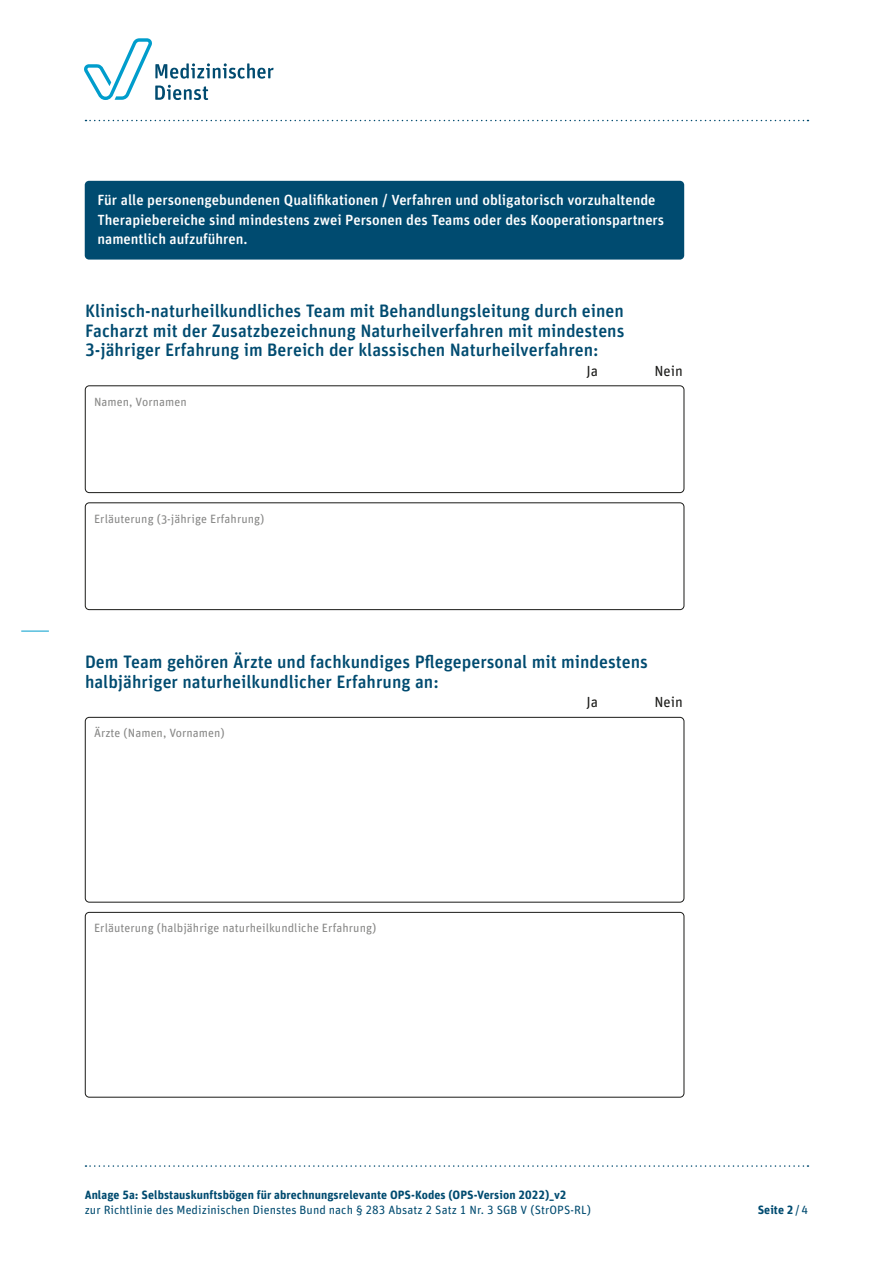
<style>
.page{position:relative;width:893px;height:1263px;background:#fff}
.page>*{position:absolute;margin:0;border:0;box-sizing:border-box;transform-origin:0 0}
.H3_Zwischenheadline{font:500 18px/19.5px "Unit Rounded Pro";color:#004b70;text-align:justify}
.Unterzeilen{font:500 14.7px/19.5px "Unit Rounded Pro";color:#fff}
.Strukturprüfungen_ja{font:14.7px "Unit Rounded Pro";color:#1a1a18}
.Bescheibung_Textfeld{font:12px "Unit Rounded Pro";letter-spacing:.005em;color:#878786}
.Paginierung{font:700 12px "Unit Rounded Pro";letter-spacing:.005em;color:#004b70}
.t1{font:12px "Unit Rounded Pro";letter-spacing:.005em;color:#004b70}
.s1{font-weight:400}
</style>
<div class="page">
<svg style="left:85px;top:1165px;width:723px;height:2px"></svg>
<svg style="left:85px;top:120px;width:723px;height:1px"></svg>
<svg style="left:21px;top:631px;width:28px;height:1px"></svg>
<svg style="left:84px;top:38px;width:190px;height:62px"></svg>
<div style="left:85px;top:386px;width:599px;height:107px;border:1px solid #1a1a18;border-radius:4px"></div>
<div style="left:85px;top:503px;width:599px;height:107px;border:1px solid #1a1a18;border-radius:4px"></div>
<div style="left:85px;top:717px;width:599px;height:185px;border:1px solid #1a1a18;border-radius:4px"></div>
<div style="left:85px;top:912px;width:599px;height:185px;border:1px solid #1a1a18;border-radius:4px"></div>
<div style="left:85px;top:181px;width:599px;height:79px;background:#004b70;border-radius:4px"></div>
<p class="Unterzeilen" style="left:97px;top:190px;width:568px">Für alle personengebundenen Qualifikationen / Verfahren und obligatorisch vorzuhaltende<br>Therapiebereiche sind mindestens zwei Personen des Teams oder des Kooperationspartners namentlich aufzuführen.</p>
<h3 class="H3_Zwischenheadline" style="left:85px;top:300px;width:541px">Klinisch-naturheilkundliches Team mit Behandlungsleitung durch einen Facharzt mit der Zusatzbezeichnung Naturheilverfahren mit mindestens 3-jähriger Erfahrung im Bereich der klassischen Naturheilverfahren:</h3>
<p class="Strukturprüfungen_ja" style="left:586px;top:361px;width:13px">Ja</p>
<p class="Strukturprüfungen_ja" style="left:654px;top:361px;width:30px">Nein</p>
<p class="Bescheibung_Textfeld" style="left:94px;top:393px;width:94px">Namen, Vornamen</p>
<p class="Bescheibung_Textfeld" style="left:94px;top:510px;width:172px">Erläuterung (3-jährige Erfahrung)</p>
<h3 class="H3_Zwischenheadline" style="left:85px;top:651px;width:564px">Dem Team gehören Ärzte und fachkundiges Pflegepersonal mit mindestens halbjähriger naturheilkundlicher Erfahrung an:</h3>
<p class="Strukturprüfungen_ja" style="left:586px;top:692px;width:13px">Ja</p>
<p class="Strukturprüfungen_ja" style="left:654px;top:692px;width:30px">Nein</p>
<p class="Bescheibung_Textfeld" style="left:94px;top:725px;width:132px">Ärzte (Namen, Vornamen)</p>
<p class="Bescheibung_Textfeld" style="left:94px;top:920px;width:284px">Erläuterung (halbjährige naturheilkundliche Erfahrung)</p>
<p class="Paginierung" style="left:85px;top:1186px;width:483px">Anlage 5a: Selbstauskunftsbögen für abrechnungsrelevante OPS-Kodes (OPS-Version 2022)_v2</p>
<p class="t1" style="left:85px;top:1202px;width:508px">zur Richtlinie des Medizinischen Dienstes Bund nach § 283 Absatz 2 Satz 1 Nr. 3 SGB V (StrOPS-RL)</p>
<p class="Paginierung" style="left:758px;top:1201px;width:52px">Seite 2<span class="s1">/4</span></p>
</div>
